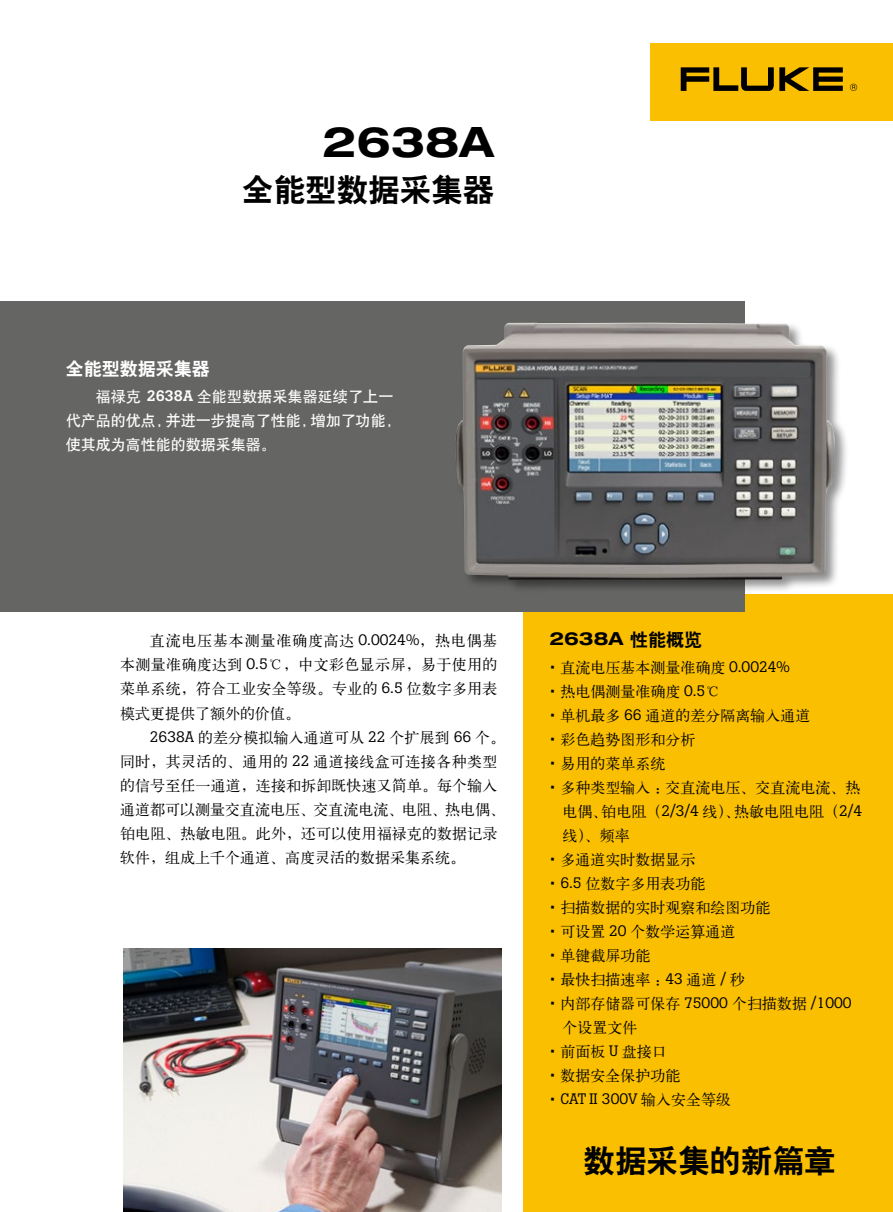
<style>
.page{position:relative;width:893px;height:1212px;background:#fff}
.page>*{position:absolute;margin:0;border:0;box-sizing:border-box;transform-origin:0 0}
.t1{font:700 expanded 42px "Helvetica Neue LT Std";color:#000}
.t2{font:31.5px "H Yb 2 gj";color:#000}
.t3{font:700 expanded 18px "Helvetica Neue LT Std";color:#000}
.t4{font:18px "H Yb 2 gj";color:#fff}
.t5{font:15px/24px "H Ya 1 gj";color:#000;text-align:justify}
.t6{font:15px/24px "H Yb 1 gj";color:#fff}
.t7{font:15px "Boton Pro";color:#000}
.s1{font-family:"Boton Pro";font-weight:500}
.s2{font-family:"Boton Pro"}
.s3{font-family:"H Yb 2 gj";font-weight:400;font-stretch:normal}
.s4{font-family:"H Ya 1 gj"}
</style>
<div class="page">
<div style="left:523px;top:594px;width:370px;height:618px;background:#fabf00"></div>
<div style="left:651px;top:43px;width:242px;height:78px;background:#fabf00"></div>
<svg style="left:681px;top:67px;width:162px;height:24px"></svg>
<svg style="left:850px;top:84px;width:7px;height:7px"></svg>
<div style="left:0;top:301px;width:744px;height:310px;background:#656564"></div>
<div style="left:453px;top:320px;width:396px;height:274px;background:#000;opacity:.45"></div>
<img style="left:455px;top:323px;width:380px;height:257px">
<img style="left:123px;top:948px;width:378px;height:264px">
<h1 class="t1" style="left:322px;top:116px;width:174px">2638A</h1>
<h2 class="t2" style="left:242px;top:174px;width:253px">全能型数据采集器</h2>
<p class="t4" style="left:66px;top:359px;width:145px">全能型数据采集器</p>
<p class="t6" style="left:66px;top:385px;width:336px;text-indent:30px">福禄克 <span class="s1">2638A</span> 全能型数据采集器延续了上一代产品的优点，并进一步提高了性能，增加了功能，使其成为高性能的数据采集器。</p>
<p class="t5" style="left:120px;top:629px;width:379px;text-indent:30px">直流电压基本测量准确度高达 <span class="s2">0.0024%</span>，热电偶基本测量准确度达到 <span class="s2">0.5</span>℃，中文彩色显示屏，易于使用的菜单系统，符合工业安全等级。专业的 <span class="s2">6.5</span> 位数字多用表模式更提供了额外的价值。</p>
<p class="t5" style="left:120px;top:725px;width:386px;text-align:left;text-indent:30px"><span class="s2">2638A</span> 的差分模拟输入通道可从 <span class="s2">22</span> 个扩展到 <span class="s2">66</span> 个。同时，其灵活的、通用的 <span class="s2">22</span> 通道接线盒可连接各种类型的信号至任一通道，连接和拆卸既快速又简单。每个输入通道都可以测量交直流电压、交直流电流、电阻、热电偶、铂电阻、热敏电阻。此外，还可以使用福禄克的数据记录软件，组成上千个通道、高度灵活的数据采集系统。</p>
<p class="t3" style="left:550px;top:627px;width:154px">2638A <span class="s3">性能概览</span></p>
<p class="t5" style="left:550px;top:656px;width:242px"><span class="s2">•</span> 直流电压基本测量准确度 <span class="s2">0.0024%</span></p>
<p class="t5" style="left:550px;top:680px;width:172px"><span class="s2">•</span> 热电偶测量准确度 <span class="s2">0.5</span>℃</p>
<p class="t5" style="left:550px;top:704px;width:262px"><span class="s2">•</span> 单机最多 <span class="s2">66</span> 通道的差分隔离输入通道</p>
<p class="t5" style="left:550px;top:728px;width:147px"><span class="s2">•</span> 彩色趋势图形和分析</p>
<p class="t5" style="left:550px;top:752px;width:117px"><span class="s2">•</span> 易用的菜单系统</p>
<p class="t5" style="left:562px;top:776px;width:301px;text-indent:-13px"><span class="s2">•</span> 多种类型输入：交直流电压、交直流电流、热电偶、铂电阻（<span class="s2">2/3/4</span> 线）、热敏电阻电阻（<span class="s2">2/4</span>线）、频率</p>
<p class="t5" style="left:550px;top:848px;width:147px"><span class="s2">•</span> 多通道实时数据显示</p>
<p class="t5" style="left:550px;top:872px;width:157px"><span class="s2">• 6.5</span> 位数字多用表功能</p>
<p class="t5" style="left:550px;top:896px;width:222px"><span class="s2">•</span> 扫描数据的实时观察和绘图功能</p>
<p class="t5" style="left:550px;top:920px;width:187px"><span class="s2">•</span> 可设置 <span class="s2">20</span> 个数学运算通道</p>
<p class="t5" style="left:550px;top:944px;width:102px"><span class="s2">•</span> 单键截屏功能</p>
<p class="t5" style="left:550px;top:968px;width:197px"><span class="s2">•</span> 最快扫描速率：<span class="s2">43</span> 通道 <span class="s2">/</span> 秒</p>
<p class="t5" style="left:562px;top:992px;width:291px;text-indent:-13px"><span class="s2">•</span> 内部存储器可保存 <span class="s2">75000</span> 个扫描数据 <span class="s2">/1000</span>个设置文件</p>
<p class="t5" style="left:550px;top:1040px;width:119px"><span class="s2">•</span> 前面板 <span class="s2">U</span> 盘接口</p>
<p class="t5" style="left:550px;top:1064px;width:132px"><span class="s2">•</span> 数据安全保护功能</p>
<p class="t7" style="left:550px;top:1089px;width:183px">• CAT II 300V <span class="s4">输入安全等级</span></p>
<h2 class="t2" style="left:584px;top:1145px;width:253px">数据采集的新篇章</h2>
</div>
